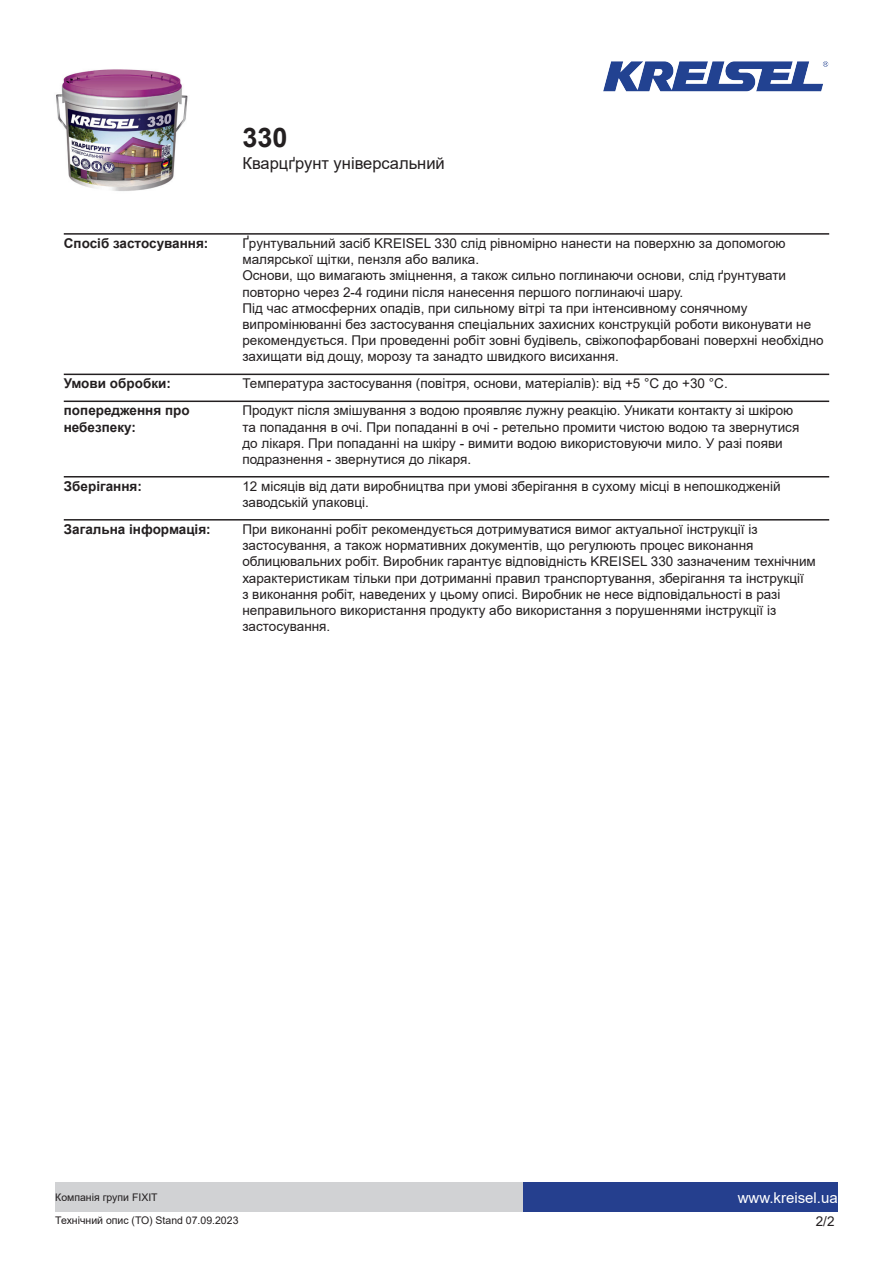
<style>
.page{position:relative;width:893px;height:1263px;background:#fff}
.page>*{position:absolute;margin:0;border:0;box-sizing:border-box;transform-origin:0 0}
.t1{font:700 27px "Arial";color:#231f20}
.t2{font:16.5px "Arial";color:#231f20}
.t3{font:15px "Arial";color:#fff}
.t4{font:13.5px/16.2px "Arial";color:#231f20}
.t5{font:700 13.5px/16.2px "Arial";color:#231f20}
.t6{font:10.5px "Arial";color:#231f20}
</style>
<div class="page">
<img style="left:56px;top:69px;width:132px;height:122px">
<img style="left:603px;top:61px;width:226px;height:31px">
<div style="left:523px;top:1182px;width:315px;height:30px;background:#253f8e"></div>
<div style="left:55px;top:1182px;width:468px;height:30px;background:#d1d2d4"></div>
<hr style="left:64px;top:233px;width:765px;height:2px;background:#231f20">
<hr style="left:64px;top:374px;width:765px;height:1px;background:#231f20">
<hr style="left:64px;top:401px;width:765px;height:1px;background:#231f20">
<hr style="left:64px;top:476px;width:765px;height:1px;background:#231f20">
<hr style="left:64px;top:519px;width:765px;height:1px;background:#231f20">
<h1 class="t1" style="left:242px;top:119px;width:47px">330</h1>
<p class="t2" style="left:242px;top:152px;width:204px">Кварцґрунт універсальний</p>
<p class="t5" style="left:64px;top:235px;width:146px">Спосіб застосування:</p>
<p class="t4" style="left:242px;top:235px;width:583px">Ґрунтувальний засіб KREISEL 330 слід рівномірно нанести на поверхню за допомогою малярської щітки, пензля або валика.<br>Основи, що вимагають зміцнення, а також сильно поглинаючи основи, слід ґрунтувати повторно через 2-4 години після нанесення першого поглинаючі шару.<br>Під час атмосферних опадів, при сильному вітрі та при інтенсивному сонячному випромінюванні без застосування спеціальних захисних конструкцій роботи виконувати не рекомендується. При проведенні робіт зовні будівель, свіжопофарбовані поверхні необхідно захищати від дощу, морозу та занадто швидкого висихання.</p>
<p class="t5" style="left:64px;top:376px;width:109px">Умови обробки:</p>
<p class="t4" style="left:242px;top:375px;width:487px">Температура застосування (повітря, основи, матеріалів): від +5 °С до +30 °С.</p>
<p class="t5" style="left:64px;top:403px;width:127px">попередження про небезпеку:</p>
<p class="t4" style="left:242px;top:402px;width:558px">Продукт після змішування з водою проявляє лужну реакцію. Уникати контакту зі шкірою та попадання в очі. При попаданні в очі - ретельно промити чистою водою та звернутися до лікаря. При попаданні на шкіру - вимити водою використовуючи мило. У разі появи подразнення - звернутися до лікаря.</p>
<p class="t5" style="left:64px;top:478px;width:80px">Зберігання:</p>
<p class="t4" style="left:242px;top:478px;width:540px">12 місяців від дати виробництва при умові зберігання в сухому місці в непошкодженій заводській упаковці.</p>
<p class="t5" style="left:64px;top:521px;width:148px">Загальна інформація:</p>
<p class="t4" style="left:242px;top:521px;width:575px">При виконанні робіт рекомендується дотримуватися вимог актуальної інструкції із застосування, а також нормативних документів, що регулюють процес виконання облицювальних робіт. Виробник гарантує відповідність KREISEL 330 зазначеним технічним характеристикам тільки при дотриманні правил транспортування, зберігання та інструкції<br>з виконання робіт, наведених у цьому описі. Виробник не несе відповідальності в разі неправильного використання продукту або використання з порушеннями інструкції із застосування.</p>
<p class="t6" style="left:55px;top:1190px;width:104px">Компанія групи FIXIT</p>
<p class="t3" style="left:738px;top:1187px;width:102px">www.kreisel.ua</p>
<p class="t6" style="left:55px;top:1213px;width:185px">Технічний опис (ТО) Stand 07.09.2023</p>
<p class="t4" style="left:816px;top:1213px;width:20px">2/2</p>
</div>
